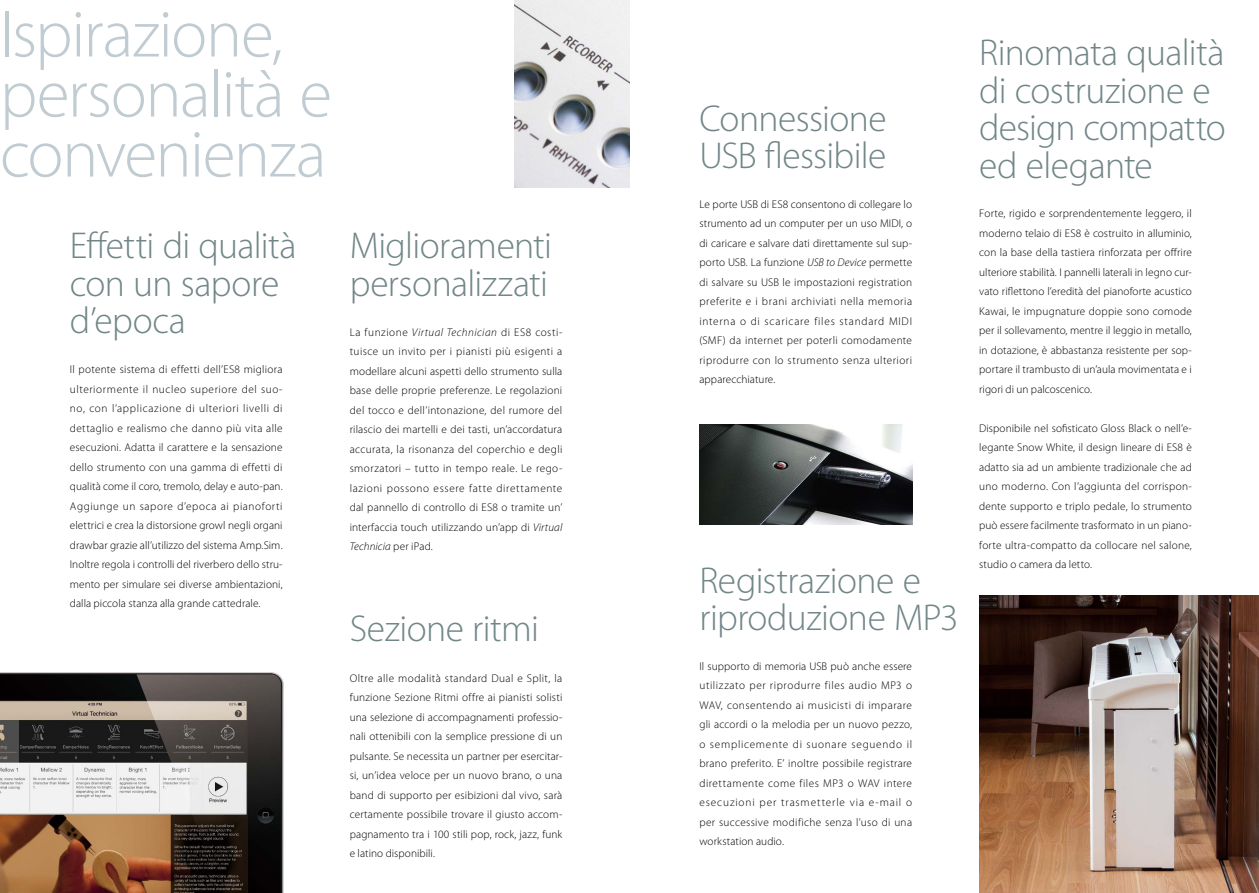
<style>
.page{position:relative;width:1259px;height:893px;background:#fff}
.page>*{position:absolute;margin:0;border:0;box-sizing:border-box;transform-origin:0 0}
.t1{font:300 67.5px/60px "Myriad Pro";letter-spacing:-.02em;color:#c0cbd2}
.t2{font:300 37.5px/37.5px "Myriad Pro";letter-spacing:-.015em;color:#728688}
.t3{font:300 11.25px/19.5px "Myriad Pro";letter-spacing:.01em;color:#000;text-align:justify}
.s1{font-style:italic}
</style>
<div class="page">
<img style="left:699px;top:425px;width:213px;height:99px">
<img style="left:0;top:672px;width:284px;height:221px">
<img style="left:514px;top:0;width:115px;height:187px">
<img style="left:979px;top:595px;width:280px;height:298px">
<h1 class="t1" style="left:0;top:5px;width:334px">Ispirazione, personalità e convenienza</h1>
<h2 class="t2" style="left:70px;top:228px;width:228px">Effetti di qualità con un sapore d’epoca</h2>
<p class="t3" style="left:70px;top:360px;width:214px">Il potente sistema di effetti dell’ES8 migliora ulteriormente il nucleo superiore del suo&shy;no, con l’applicazione di ulteriori livelli di dettaglio e realismo che danno più vita alle esecuzioni. Adatta il carattere e la sensazione dello strumento con una gamma di effetti di qualità come il coro, tremolo, delay e auto-pan.<br>Aggiunge un sapore d’epoca ai pianoforti elettrici e crea la distorsione growl negli organi drawbar grazie all’utilizzo del sistema Amp.Sim.<br>Inoltre regola i controlli del riverbero dello stru&shy;mento per simulare sei diverse ambientazioni, dalla piccola stanza alla grande cattedrale.</p>
<h2 class="t2" style="left:350px;top:228px;width:204px">Miglioramenti personalizzati</h2>
<p class="t3" style="left:350px;top:322px;width:214px">La funzione <span class="s1">Virtual Technician</span> di ES8 costi&shy;tuisce un invito per i pianisti più esigenti a modellare alcuni aspetti dello strumento sulla base delle proprie preferenze. Le regolazioni del tocco e dell’intonazione, del rumore del rilascio dei martelli e dei tasti, un’accordatura accurata, la risonanza del coperchio e degli smorzatori – tutto in tempo reale. Le rego&shy;lazioni possono essere fatte direttamente dal pannello di controllo di ES8 o tramite un’ interfaccia touch utilizzando un’app di <span class="s1">Virtual Technicia</span> per iPad.</p>
<h2 class="t2" style="left:350px;top:611px;width:191px">Sezione ritmi</h2>
<p class="t3" style="left:350px;top:668px;width:214px">Oltre alle modalità standard Dual e Split, la funzione Sezione Ritmi offre ai pianisti solisti una selezione di accompagnamenti professio&shy;nali ottenibili con la semplice pressione di un pulsante. Se necessita un partner per esercitar&shy;si, un’idea veloce per un nuovo brano, o una band di supporto per esibizioni dal vivo, sarà certamente possibile trovare il giusto accom&shy;pagnamento tra i 100 stili pop, rock, jazz, funk e latino disponibili.</p>
<h2 class="t2" style="left:979px;top:35px;width:248px">Rinomata qualità di costruzione e design compatto ed elegante</h2>
<h2 class="t2" style="left:699px;top:100px;width:189px">Connessione<br>USB flessibile</h2>
<p class="t3" style="left:699px;top:195px;width:214px">Le porte USB di ES8 consentono di collegare lo strumento ad un computer per un uso MIDI, o di caricare e salvare dati direttamente sul sup&shy;porto USB. La funzione <span class="s1">USB to Device</span> permette di salvare su USB le impostazioni registration preferite e i brani archiviati nella memoria interna o di scaricare files standard MIDI (SMF) da internet per poterli comodamente riprodurre con lo strumento senza ulteriori apparecchiature.</p>
<p class="t3" style="left:979px;top:204px;width:214px">Forte, rigido e sorprendentemente leggero, il moderno telaio di ES8 è costruito in alluminio, con la base della tastiera rinforzata per offrire ulteriore stabilità. I pannelli laterali in legno cur&shy;vato riflettono l’eredità del pianoforte acustico Kawai, le impugnature doppie sono comode per il sollevamento, mentre il leggio in metallo, in dotazione, è abbastanza resistente per sop&shy;portare il trambusto di un’aula movimentata e i rigori di un palcoscenico.</p>
<p class="t3" style="left:979px;top:418px;width:214px">Disponibile nel sofisticato Gloss Black o nell’e&shy;legante Snow White, il design lineare di ES8 è adatto sia ad un ambiente tradizionale che ad uno moderno. Con l’aggiunta del corrispon&shy;dente supporto e triplo pedale, lo strumento può essere facilmente trasformato in un piano&shy;forte ultra-compatto da collocare nel salone, studio o camera da letto.</p>
<h2 class="t2" style="left:699px;top:562px;width:260px">Registrazione e riproduzione MP3</h2>
<p class="t3" style="left:699px;top:657px;width:214px">Il supporto di memoria USB può anche essere utilizzato per riprodurre files audio MP3 o WAV, consentendo ai musicisti di imparare gli accordi o la melodia per un nuovo pezzo, o semplicemente di suonare seguendo il brano preferito. E’ inoltre possibile registrare direttamente come files MP3 o WAV intere esecuzioni per trasmetterle via e-mail o per successive modifiche senza l’uso di una workstation audio.</p>
</div>
